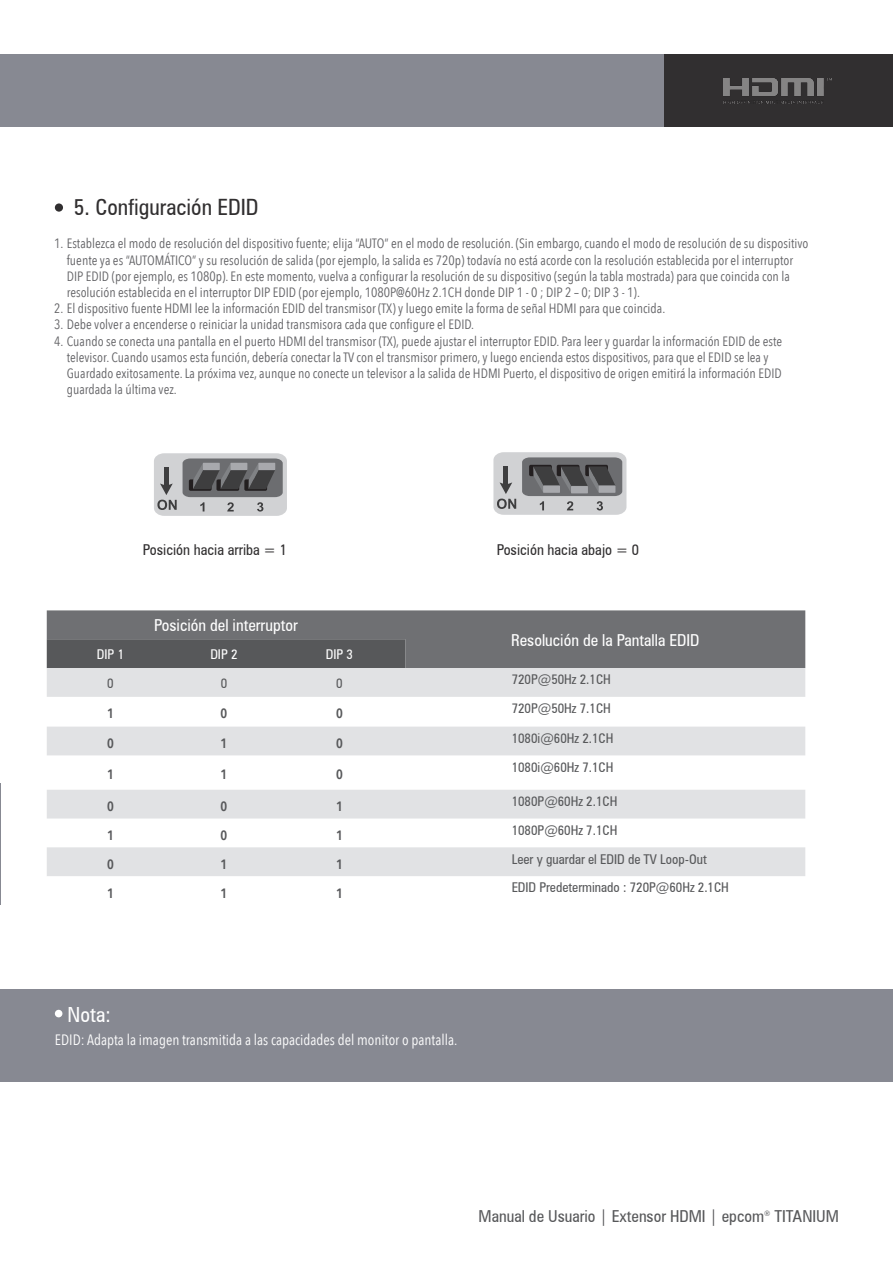
<style>
.page{position:relative;width:893px;height:1263px;background:#fff}
.page>*{position:absolute;margin:0;border:0;box-sizing:border-box;transform-origin:0 0}
.SUBTITULO_2{font:22.5px "Zurich Condensed BT";color:#312f30}
.SUBTITULO_2-2{font:20.85px "Zurich Condensed BT";color:#fff}
.TEXTO_TABLA{font:16.5px "Zurich Condensed BT";color:#fff}
.t1{font:16.5px "Zurich Condensed BT";color:#57585a}
.PARRAFO{font:15px "Avenir Next Condensed";color:#fff}
.SUBTITULO_2-3{font:15px "Zurich Condensed BT";color:#312f30}
.t2{font:13.5px/16.2px "Avenir Next Condensed";color:#636366}
.TEXTO_TABLA-2{font:13.5px "Zurich Condensed BT";color:#57585a}
.TEXTO_TABLA-3{font:600 13.5px "Avenir Next Condensed";color:#57585a}
.TEXTO_TABLA-4{font:13.5px "Zurich Condensed BT";color:#fff}
</style>
<div class="page">
<div style="left:664px;top:54px;width:229px;height:73px;background:#312f30"></div>
<div style="left:0;top:54px;width:664px;height:73px;background:#878992"></div>
<img style="left:724px;top:79px;width:108px;height:25px">
<hr style="left:0;top:783px;width:1px;height:122px;background:#878992">
<div style="left:55px;top:203px;width:8px;height:9px;background:#312f30;border-radius:50%"></div>
<div style="left:1px;top:989px;width:892px;height:92px;background:#878992"></div>
<div style="left:55px;top:1010px;width:7px;height:7px;background:#fff;border-radius:50%"></div>
<svg style="left:47px;top:610px;width:758px;height:58px;background:#6a6b6e"></svg>
<svg style="left:47px;top:668px;width:758px;height:208px;fill:#e1e2e4"></svg>
<svg style="left:154px;top:453px;width:133px;height:63px;background:#99999c"></svg>
<svg style="left:493px;top:452px;width:133px;height:63px;background:#99999c"></svg>
<div style="left:571px;top:486px;width:17px;height:7px;background:#a8a9ad"></div>
<p class="SUBTITULO_2" style="left:74px;top:193px;width:186px">5. Configuración EDID</p>
<p class="t2" style="left:67px;top:235px;width:743px;text-indent:-13px">1. Establezca el modo de resolución del dispositivo fuente; elija “AUTO” en el modo de resolución. (Sin embargo, cuando el modo de resolución de su dispositivo fuente ya es “AUTOMÁTICO” y su resolución de salida (por ejemplo, la salida es 720p) todavía no está acorde con la resolución establecida por el interruptor DIP EDID (por ejemplo, es 1080p). En este momento, vuelva a configurar la resolución de su dispositivo (según la tabla mostrada) para que coincida con la resolución establecida en el interruptor DIP EDID (por ejemplo, 1080P@60Hz 2.1CH donde DIP 1 - 0 ; DIP 2 – 0; DIP 3 - 1).</p>
<p class="t2" style="left:54px;top:300px;width:613px">2. El dispositivo fuente HDMI lee la información EDID del transmisor (TX) y luego emite la forma de señal HDMI para que coincida.</p>
<p class="t2" style="left:54px;top:316px;width:422px">3. Debe volver a encenderse o reiniciar la unidad transmisora cada que configure el EDID.</p>
<p class="t2" style="left:67px;top:332px;width:717px;text-indent:-13px">4. Cuando se conecta una pantalla en el puerto HDMI del transmisor (TX), puede ajustar el interruptor EDID. Para leer y guardar la información EDID de este televisor. Cuando usamos esta función, debería conectar la TV con el transmisor primero, y luego encienda estos dispositivos, para que el EDID se lea y Guardado exitosamente. La próxima vez, aunque no conecte un televisor a la salida de HDMI Puerto, el dispositivo de origen emitirá la información EDID guardada la última vez.</p>
<p class="SUBTITULO_2-3" style="left:143px;top:541px;width:146px">Posición hacia arriba = 1</p>
<p class="SUBTITULO_2-3" style="left:497px;top:541px;width:144px">Posición hacia abajo = 0</p>
<p class="TEXTO_TABLA" style="left:154px;top:615px;width:145px">Posición del interruptor</p>
<p class="TEXTO_TABLA" style="left:511px;top:630px;width:190px">Resolución de la Pantalla EDID</p>
<p class="TEXTO_TABLA-4" style="left:97px;top:646px;width:29px">DIP 1</p>
<p class="TEXTO_TABLA-4" style="left:210px;top:646px;width:29px">DIP 2</p>
<p class="TEXTO_TABLA-4" style="left:326px;top:646px;width:29px">DIP 3</p>
<p class="TEXTO_TABLA-2" style="left:107px;top:674px;width:8px">0</p>
<p class="TEXTO_TABLA-2" style="left:221px;top:674px;width:8px">0</p>
<p class="TEXTO_TABLA-2" style="left:336px;top:674px;width:8px">0</p>
<p class="TEXTO_TABLA-2" style="left:512px;top:671px;width:101px">720P@50Hz 2.1CH</p>
<p class="TEXTO_TABLA-3" style="left:107px;top:702px;width:8px">1</p>
<p class="TEXTO_TABLA-3" style="left:221px;top:702px;width:8px">0</p>
<p class="TEXTO_TABLA-3" style="left:336px;top:702px;width:8px">0</p>
<p class="TEXTO_TABLA-2" style="left:512px;top:700px;width:101px">720P@50Hz 7.1CH</p>
<p class="TEXTO_TABLA-3" style="left:107px;top:731px;width:8px">0</p>
<p class="TEXTO_TABLA-3" style="left:221px;top:731px;width:8px">1</p>
<p class="TEXTO_TABLA-3" style="left:336px;top:731px;width:8px">0</p>
<p class="TEXTO_TABLA-2" style="left:512px;top:730px;width:103px">1080i@60Hz 2.1CH</p>
<p class="TEXTO_TABLA-3" style="left:107px;top:763px;width:8px">1</p>
<p class="TEXTO_TABLA-3" style="left:221px;top:763px;width:8px">1</p>
<p class="TEXTO_TABLA-3" style="left:336px;top:763px;width:8px">0</p>
<p class="TEXTO_TABLA-2" style="left:512px;top:759px;width:103px">1080i@60Hz 7.1CH</p>
<p class="TEXTO_TABLA-3" style="left:107px;top:794px;width:8px">0</p>
<p class="TEXTO_TABLA-3" style="left:221px;top:794px;width:8px">0</p>
<p class="TEXTO_TABLA-3" style="left:336px;top:794px;width:8px">1</p>
<p class="TEXTO_TABLA-2" style="left:512px;top:793px;width:107px">1080P@60Hz 2.1CH</p>
<p class="TEXTO_TABLA-3" style="left:107px;top:823px;width:8px">1</p>
<p class="TEXTO_TABLA-3" style="left:221px;top:823px;width:8px">0</p>
<p class="TEXTO_TABLA-3" style="left:336px;top:823px;width:8px">1</p>
<p class="TEXTO_TABLA-2" style="left:512px;top:822px;width:107px">1080P@60Hz 7.1CH</p>
<p class="TEXTO_TABLA-3" style="left:107px;top:852px;width:8px">0</p>
<p class="TEXTO_TABLA-3" style="left:221px;top:852px;width:8px">1</p>
<p class="TEXTO_TABLA-3" style="left:336px;top:852px;width:8px">1</p>
<p class="TEXTO_TABLA-2" style="left:512px;top:851px;width:197px">Leer y guardar el EDID de TV Loop-Out</p>
<p class="TEXTO_TABLA-3" style="left:107px;top:881px;width:8px">1</p>
<p class="TEXTO_TABLA-3" style="left:221px;top:881px;width:8px">1</p>
<p class="TEXTO_TABLA-3" style="left:336px;top:881px;width:8px">1</p>
<p class="TEXTO_TABLA-2" style="left:512px;top:879px;width:219px">EDID Predeterminado : 720P@60Hz 2.1CH</p>
<p class="SUBTITULO_2-2" style="left:67px;top:1001px;width:45px">Nota:</p>
<p class="PARRAFO" style="left:55px;top:1027px;width:404px">EDID: Adapta la imagen transmitida a las capacidades del monitor o pantalla.</p>
<p class="t1" style="left:479px;top:1205px;width:362px">Manual de Usuario | Extensor HDMI | epcom<sup>®</sup> TITANIUM</p>
</div>
